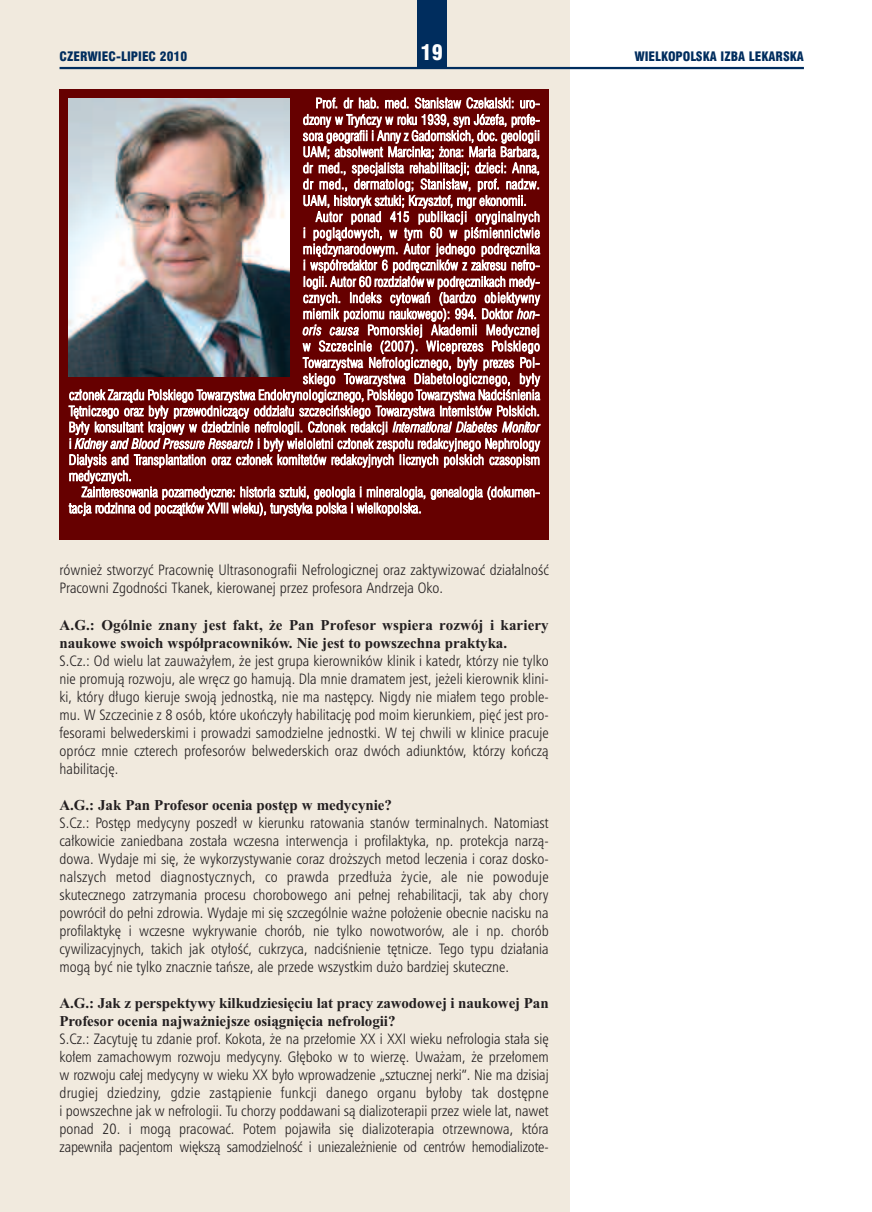
<style>
.page{position:relative;width:872px;height:1212px;background:#fff}
.page>*{position:absolute;margin:0;border:0;box-sizing:border-box;transform-origin:0 0}
.t1{font:21px "Swis 721 Blk Cn EU";color:#fff}
.t2{font:15px/18px "Humnst 777 Lt Cn EU";color:#231f20;text-align:justify}
.t3{font:700 15px/18px "Times New Roman";letter-spacing:-.005em;color:#231f20}
.t4{font:13.5px "Swis 721 Lt Cn EU";letter-spacing:.005em;color:#fff}
.t5{font:13.5px "Swis 721 Lt Cn EU";letter-spacing:.025em;color:#fff}
.t6{font:12.75px "Swis 721 Blk Cn EU";color:#002d5e}
.s1{font-style:italic}
</style>
<div class="page">
<div style="left:0;top:0;width:570px;height:1212px;background:#f1eade"></div>
<hr style="left:60px;top:67px;width:744px;height:2px;background:#002d5e">
<div style="left:417px;top:0;width:29px;height:68px;background:#002d5e"></div>
<div style="left:60px;top:89px;width:489px;height:451px;background:#600"></div>
<img style="left:69px;top:98px;width:220px;height:278px">
<p class="t6" style="left:60px;top:48px;width:129px">CZERWIEC-LIPIEC 2010</p>
<h1 class="t1" style="left:420px;top:40px;width:24px">19</h1>
<p class="t6" style="left:634px;top:48px;width:171px">WIELKOPOLSKA IZBA LEKARSKA</p>
<p class="t4" style="left:316px;top:95px;width:226px">Prof. dr hab. med. Stanisław Czekalski: uro-</p>
<p class="t4" style="left:303px;top:111px;width:238px">dzony w Tryńczy w roku 1939, syn Józefa, profe-</p>
<p class="t4" style="left:303px;top:128px;width:238px">sora geografii i Anny z Gadomskich, doc. geologii</p>
<p class="t4" style="left:303px;top:144px;width:238px">UAM; absolwent Marcinka; żona: Maria Barbara,</p>
<p class="t4" style="left:303px;top:160px;width:238px">dr med., specjalista rehabilitacji; dzieci: Anna,</p>
<p class="t4" style="left:303px;top:176px;width:238px">dr med., dermatolog; Stanisław, prof. nadzw.</p>
<p class="t4" style="left:303px;top:192px;width:225px">UAM, historyk sztuki; Krzysztof, mgr ekonomii.</p>
<p class="t5" style="left:316px;top:209px;width:226px">Autor ponad 415 publikacji oryginalnych</p>
<p class="t5" style="left:303px;top:225px;width:238px">i poglądowych, w tym 60 w piśmiennictwie</p>
<p class="t4" style="left:303px;top:241px;width:239px">międzynarodowym. Autor jednego podręcznika</p>
<p class="t4" style="left:303px;top:257px;width:238px">i współredaktor 6 podręczników z zakresu nefro-</p>
<p class="t4" style="left:303px;top:273px;width:238px">logii. Autor 60 rozdziałów w podręcznikach medy-</p>
<p class="t5" style="left:303px;top:290px;width:239px">cznych. Indeks cytowań (bardzo obiektywny</p>
<p class="t4" style="left:303px;top:306px;width:238px">miernik poziomu naukowego): 994. Doktor <span class="s1">hon-</span></p>
<p class="t5" style="left:303px;top:322px;width:238px"><span class="s1">oris causa</span> Pomorskiej Akademii Medycznej</p>
<p class="t5" style="left:303px;top:338px;width:238px">w Szczecinie (2007). Wiceprezes Polskiego</p>
<p class="t4" style="left:303px;top:354px;width:238px">Towarzystwa Nefrologicznego, były prezes Pol-</p>
<p class="t5" style="left:303px;top:371px;width:239px">skiego Towarzystwa Diabetologicznego, były</p>
<p class="t4" style="left:69px;top:387px;width:473px">członek Zarządu Polskiego Towarzystwa Endokrynologicznego, Polskiego Towarzystwa Nadciśnienia</p>
<p class="t4" style="left:69px;top:403px;width:472px">Tętniczego oraz były przewodniczący oddziału szczecińskiego Towarzystwa Internistów Polskich.</p>
<p class="t4" style="left:69px;top:419px;width:473px">Były konsultant krajowy w dziedzinie nefrologii. Członek redakcji <span class="s1">International Diabetes Monitor</span></p>
<p class="t4" style="left:69px;top:435px;width:473px">i <span class="s1">Kidney and Blood Pressure Research</span> i były wieloletni członek zespołu redakcyjnego Nephrology</p>
<p class="t4" style="left:69px;top:452px;width:472px">Dialysis and Transplantation oraz członek komitetów redakcyjnych licznych polskich czasopism</p>
<p class="t4" style="left:69px;top:468px;width:64px">medycznych.</p>
<p class="t4" style="left:82px;top:484px;width:460px">Zainteresowania pozamedyczne: historia sztuki, geologia i mineralogia, genealogia (dokumen-</p>
<p class="t4" style="left:69px;top:500px;width:354px">tacja rodzinna od początków XVIII wieku), turystyka polska i wielkopolska.</p>
<p class="t2" style="left:60px;top:560px;width:490px">również stworzyć Pracownię Ultrasonografii Nefrologicznej oraz zaktywizować działalność<br>Pracowni Zgodności Tkanek, kierowanej przez profesora Andrzeja Oko.</p>
<p class="t3" style="left:60px;top:616px;width:490px">A.G.: Ogólnie znany jest fakt, że Pan Profesor wspiera rozwój i kariery naukowe swoich współpracowników. Nie jest to powszechna praktyka.</p>
<p class="t2" style="left:60px;top:652px;width:491px">S.Cz.: Od wielu lat zauważyłem, że jest grupa kierowników klinik i katedr, którzy nie tylko nie promują rozwoju, ale wręcz go hamują. Dla mnie dramatem jest, jeżeli kierownik klini&shy;ki, który długo kieruje swoją jednostką, nie ma następcy. Nigdy nie miałem tego proble&shy;mu. W Szczecinie z 8 osób, które ukończyły habilitację pod moim kierunkiem, pięć jest pro&shy;fesorami belwederskimi i prowadzi samodzielne jednostki. W tej chwili w klinice pracuje oprócz mnie czterech profesorów belwederskich oraz dwóch adiunktów, którzy kończą habilitację.</p>
<p class="t3" style="left:60px;top:796px;width:334px">A.G.: Jak Pan Profesor ocenia postęp w medycynie?</p>
<p class="t2" style="left:60px;top:814px;width:491px">S.Cz.: Postęp medycyny poszedł w kierunku ratowania stanów terminalnych. Natomiast całkowicie zaniedbana została wczesna interwencja i profilaktyka, np. protekcja narzą&shy;dowa. Wydaje mi się, że wykorzystywanie coraz droższych metod leczenia i coraz dosko&shy;nalszych metod diagnostycznych, co prawda przedłuża życie, ale nie powoduje skutecznego zatrzymania procesu chorobowego ani pełnej rehabilitacji, tak aby chory powrócił do pełni zdrowia. Wydaje mi się szczególnie ważne położenie obecnie nacisku na profilaktykę i wczesne wykrywanie chorób, nie tylko nowotworów, ale i np. chorób cywilizacyjnych, takich jak otyłość, cukrzyca, nadciśnienie tętnicze. Tego typu działania mogą być nie tylko znacznie tańsze, ale przede wszystkim dużo bardziej skuteczne.</p>
<p class="t3" style="left:60px;top:994px;width:490px">A.G.: Jak z perspektywy kilkudziesięciu lat pracy zawodowej i naukowej Pan<br>Profesor ocenia najważniejsze osiągnięcia nefrologii?</p>
<p class="t2" style="left:60px;top:1030px;width:491px">S.Cz.: Zacytuję tu zdanie prof. Kokota, że na przełomie XX i XXI wieku nefrologia stała się kołem zamachowym rozwoju medycyny. Głęboko w to wierzę. Uważam, że przełomem w rozwoju całej medycyny w wieku XX było wprowadzenie „sztucznej nerki”. Nie ma dzisiaj drugiej dziedziny, gdzie zastąpienie funkcji danego organu byłoby tak dostępne i powszechne jak w nefrologii. Tu chorzy poddawani są dializoterapii przez wiele lat, nawet ponad 20. i mogą pracować. Potem pojawiła się dializoterapia otrzewnowa, która zapewniła pacjentom większą samodzielność i uniezależnienie od centrów hemodializote-</p>
</div>
